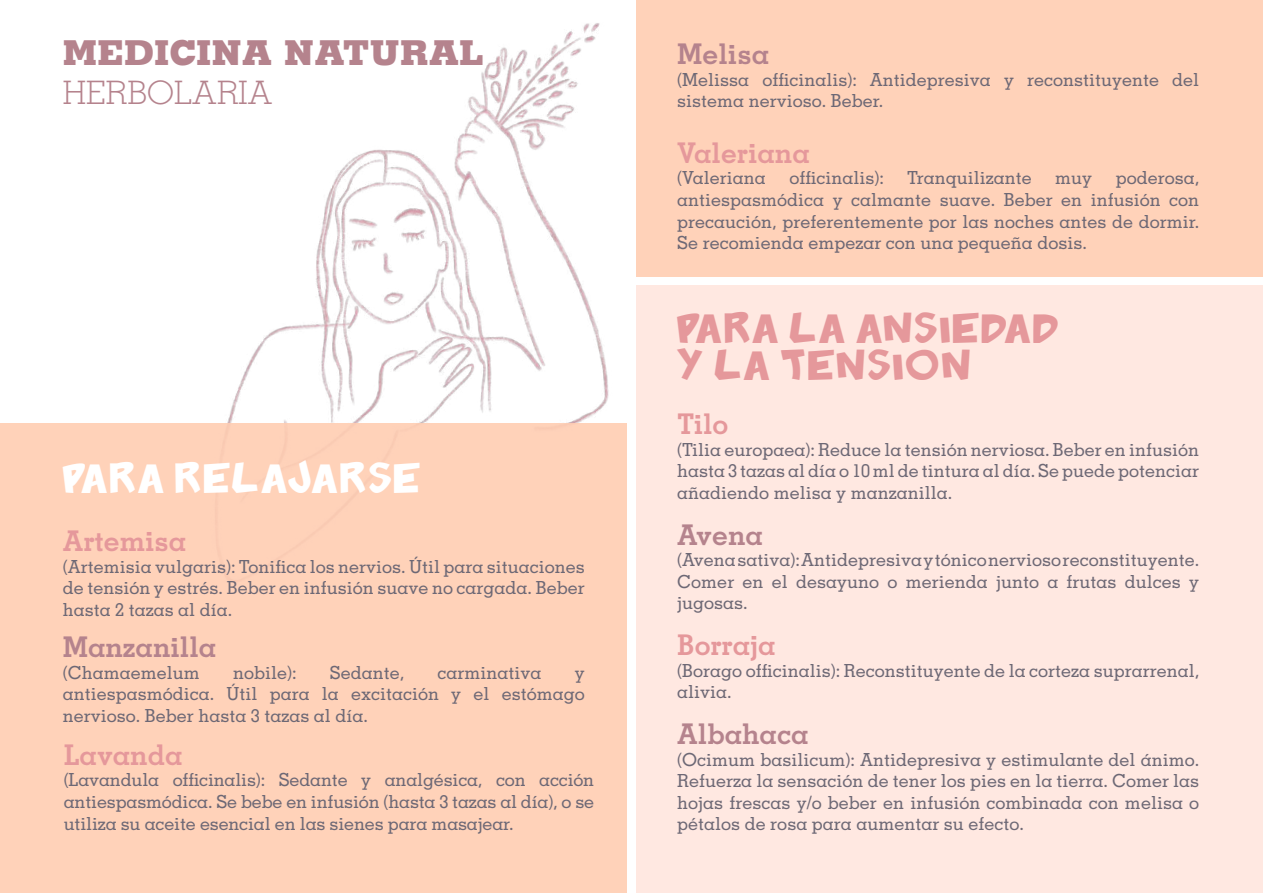
<style>
.page{position:relative;width:1263px;height:893px;background:#fff}
.page>*{position:absolute;margin:0;border:0;box-sizing:border-box;transform-origin:0 0}
.t1{font:800 34.35px "Memphis";color:#b5838d}
.t2{font:300 32.25px "Memphis";color:#b5838d}
.t3{font:700 28.5px "Memphis";color:#e5989b}
.t4{font:700 28.5px "Memphis";color:#b5838d}
.t5{font:28.5px/37.5px "Badonk a donk";letter-spacing:.025em;color:#e5989b}
.t6{font:28.5px "Badonk a donk";letter-spacing:.025em;color:#fff}
.t7{font:500 18px/21.6px "Memphis";color:#6d6875;text-align:justify}
</style>
<div class="page">
<img style="left:227px;top:23px;width:411px;height:400px">
<div style="left:636px;top:286px;width:627px;height:607px;background:#ffe8e1"></div>
<div style="left:0;top:423px;width:627px;height:470px;background:#ffd2b9"></div>
<div style="left:636px;top:0;width:627px;height:276px;background:#ffd2b9"></div>
<hr style="left:1262px;top:153px;width:1px;height:519px;background:#e5989b">
<h1 class="t1" style="left:63px;top:30px;width:423px">MEDICINA NATURAL</h1>
<h2 class="t2" style="left:63px;top:72px;width:211px">HERBOLARIA</h2>
<h3 class="t6" style="left:63px;top:460px;width:361px">PARA RELAJARSE</h3>
<h3 class="t3" style="left:63px;top:523px;width:125px">Artemisa</h3>
<p class="t7" style="left:63px;top:555px;width:523px">(Artemisia vulgaris): Tonifica los nervios. Útil para situaciones de tensión y estrés. Beber en infusión suave no cargada. Beber hasta 2 tazas al día.</p>
<h3 class="t4" style="left:63px;top:629px;width:155px">Manzanilla</h3>
<p class="t7" style="left:63px;top:661px;width:139px">(Chamaemelum</p>
<p class="t7" style="left:233px;top:661px;width:65px">nobile):</p>
<p class="t7" style="left:330px;top:661px;width:76px">Sedante,</p>
<p class="t7" style="left:437px;top:661px;width:105px">carminativa</p>
<p class="t7" style="left:63px;top:661px;width:523px;text-indent:512px">y antiespasmódica. Útil para la excitación y el estómago nervioso. Beber hasta 3 tazas al día.</p>
<h3 class="t3" style="left:64px;top:737px;width:120px">Lavanda</h3>
<p class="t7" style="left:64px;top:769px;width:532px">(Lavandula officinalis): Sedante y analgésica, con acción antiespasmódica. Se bebe en infusión (hasta 3 tazas al día), o se utiliza su aceite esencial en las sienes para masajear.</p>
<h3 class="t4" style="left:677px;top:36px;width:93px">Melisa</h3>
<p class="t7" style="left:677px;top:68px;width:523px">(Melissa officinalis): Antidepresiva y reconstituyente del sistema nervioso. Beber.</p>
<h3 class="t3" style="left:677px;top:135px;width:134px">Valeriana</h3>
<p class="t7" style="left:677px;top:167px;width:90px">(Valeriana</p>
<p class="t7" style="left:789px;top:167px;width:96px">officinalis):</p>
<p class="t7" style="left:907px;top:167px;width:126px">Tranquilizante</p>
<p class="t7" style="left:1055px;top:167px;width:39px">muy</p>
<p class="t7" style="left:677px;top:167px;width:523px;text-indent:438px">poderosa, antiespasmódica y calmante suave. Beber en infusión con precaución, preferentemente por las noches antes de dormir.<br>Se recomienda empezar con una pequeña dosis.</p>
<h3 class="t5" style="left:677px;top:312px;width:385px">PARA LA ANSIEDAD<br>Y LA TENSION</h3>
<h3 class="t3" style="left:677px;top:406px;width:53px">Tilo</h3>
<p class="t7" style="left:677px;top:438px;width:523px">(Tilia europaea): Reduce la tensión nerviosa. Beber en infusión hasta 3 tazas al día o 10 ml de tintura al día. Se puede potenciar añadiendo melisa y manzanilla.</p>
<h3 class="t4" style="left:677px;top:517px;width:87px">Avena</h3>
<p class="t7" style="left:677px;top:549px;width:523px">(Avena sativa): Antidepresiva y tónico nervioso reconstituyente.<br>Comer en el desayuno o merienda junto a frutas dulces y jugosas.</p>
<h3 class="t3" style="left:677px;top:627px;width:100px">Borraja</h3>
<p class="t7" style="left:677px;top:659px;width:523px">(Borago officinalis): Reconstituyente de la corteza suprarrenal, alivia.</p>
<h3 class="t4" style="left:677px;top:716px;width:133px">Albahaca</h3>
<p class="t7" style="left:677px;top:748px;width:523px">(Ocimum basilicum): Antidepresiva y estimulante del ánimo.<br>Refuerza la sensación de tener los pies en la tierra. Comer las hojas frescas y/o beber en infusión combinada con melisa o pétalos de rosa para aumentar su efecto.</p>
</div>
